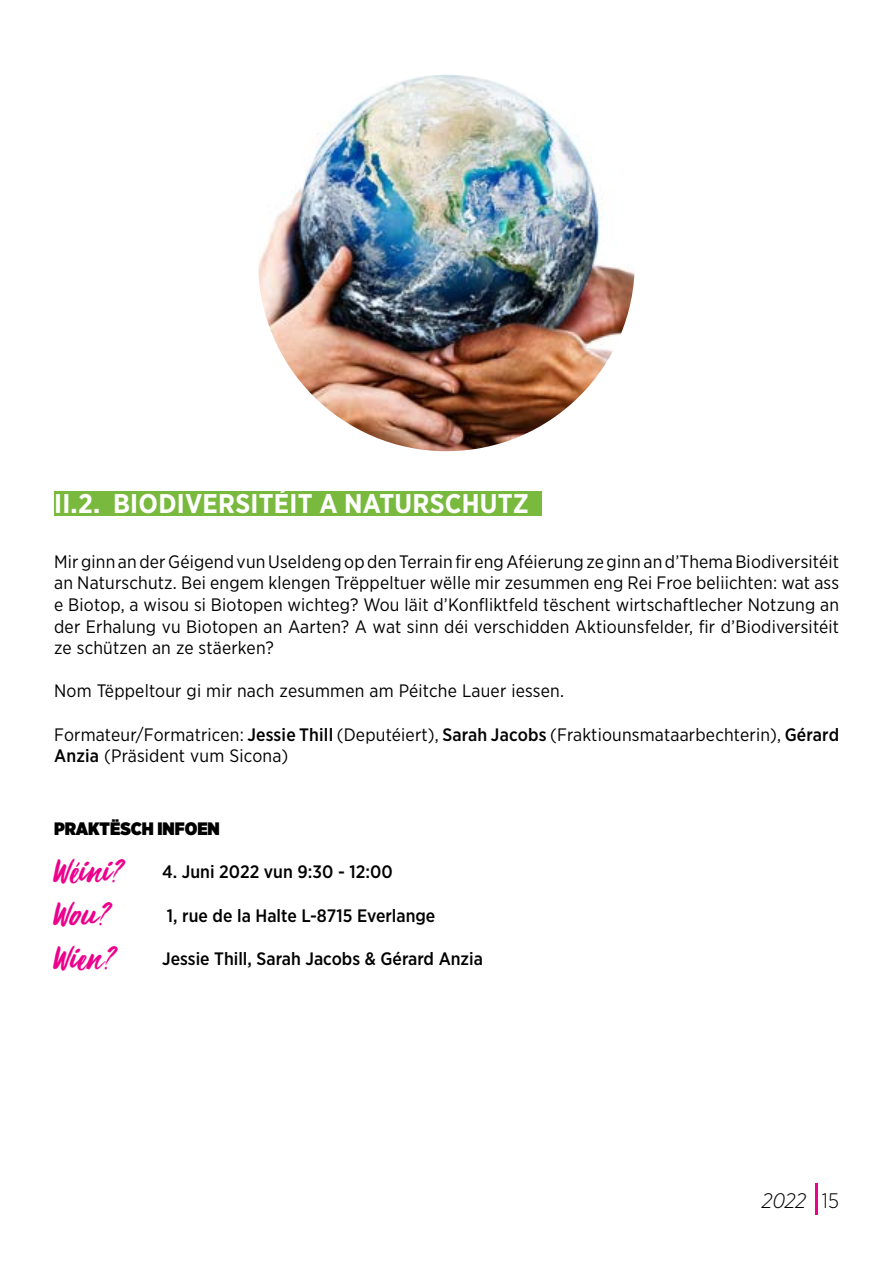
<style>
.page{position:relative;width:893px;height:1263px;background:#fff}
.page>*{position:absolute;margin:0;border:0;box-sizing:border-box;transform-origin:0 0}
.t1{font:37.5px/43.3px "Viva Beautiful Pro B";letter-spacing:.01em;color:#ec008c}
.t2{font:700 27px "Gotham Narrow";letter-spacing:.01em;color:#fff}
.t3{font:italic 300 21px "Gotham Narrow";color:#000}
.t4{font:18px/21.6px "Gotham Narrow";letter-spacing:.01em;color:#000;text-align:justify}
.t5{font:500 18px "Gotham Narrow";color:#000}
.t6{font:900 18px "Gotham Narrow";color:#000}
.s1{font-weight:500}
.s2{font-style:normal}
</style>
<div class="page">
<hr style="left:815px;top:1182px;width:3px;height:32px;background:#ec008c">
<div style="left:54px;top:491px;width:488px;height:25px;background:#79b93e"></div>
<img style="left:258px;top:75px;width:377px;height:376px;border-radius:188px">
<h2 class="t2" style="left:54px;top:486px;width:476px">II.2. BIODIVERSITÉIT A NATURSCHUTZ</h2>
<p class="t4" style="left:54px;top:550px;width:786px">Mir ginn an der Géigend vun Useldeng op den Terrain fir eng Aféierung ze ginn an d’Thema Biodiversitéit an Naturschutz. Bei engem klengen Trëppeltuer wëlle mir zesummen eng Rei Froe beliichten: wat ass e Biotop, a wisou si Biotopen wichteg? Wou läit d’Konfliktfeld tëschent wirtschaftlecher Notzung an der Erhalung vu Biotopen an Aarten? A wat sinn déi verschidden Aktiounsfelder, fir d’Biodiversitéit ze schützen an ze stäerken?</p>
<p class="t4" style="left:54px;top:680px;width:511px">Nom Tëppeltour gi mir nach zesummen am Péitche Lauer iessen.</p>
<p class="t4" style="left:54px;top:723px;width:786px">Formateur/Formatricen: <span class="s1">Jessie Thill</span> (Deputéiert), <span class="s1">Sarah Jacobs</span> (Fraktiounsmataarbechterin), <span class="s1">Gérard<br>Anzia</span> (Präsident vum Sicona)</p>
<p class="t6" style="left:54px;top:817px;width:167px">PRAKTËSCH INFOEN</p>
<p class="t5" style="left:162px;top:861px;width:232px">4. Juni 2022 vun 9:30 - 12:00</p>
<p class="t5" style="left:167px;top:904px;width:270px">1, rue de la Halte L-8715 Everlange</p>
<p class="t5" style="left:162px;top:947px;width:322px">Jessie Thill, Sarah Jacobs &amp; Gérard Anzia</p>
<h1 class="t1" style="left:54px;top:846px;width:68px">Wéini?<br>Wou?<br>Wien?</h1>
<p class="t3" style="left:762px;top:1187px;width:79px">2022 <span class="s2">15</span></p>
</div>
